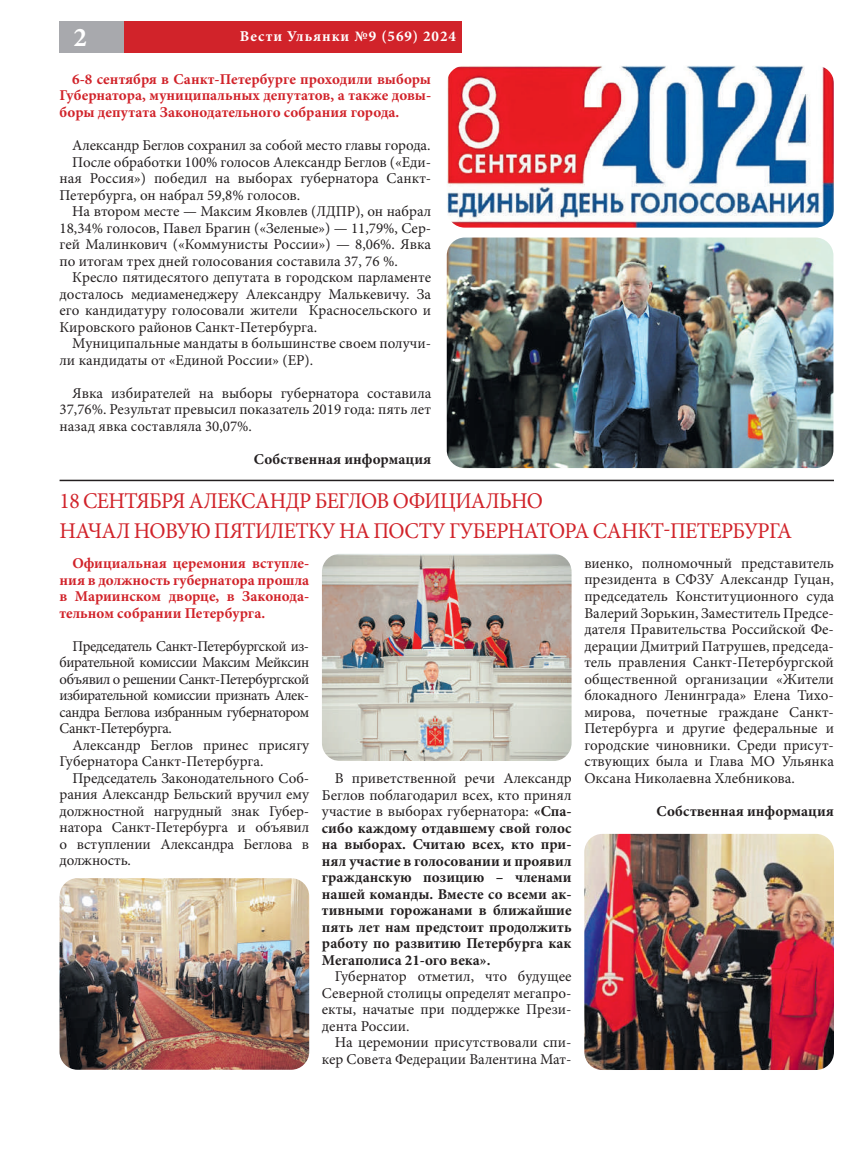
<style>
.page{position:relative;width:851px;height:1170px;background:#fff}
.page>*{position:absolute;margin:0;border:0;box-sizing:border-box;transform-origin:0 0}
.t1{font:700 27px "Minion Pro";color:#fff}
.t2{font:22.5px/30px "Minion Pro";letter-spacing:-.03em;color:#d1232a;scale:.96 1}
.t3{font:15px/16.5px "Minion Pro";color:#231f20;text-align:justify}
.t4{font:700 15px/16.5px "Minion Pro";color:#231f20;text-align:justify}
.t5{font:700 15px/16.5px "Minion Pro";color:#d1232a;text-align:justify}
.t6{font:700 15px "Minion Pro";letter-spacing:.06em;color:#fff}
.s1{font-weight:400}
</style>
<div class="page">
<hr style="left:60px;top:479px;width:773px;height:2px;background:#231f20">
<div style="left:124px;top:21px;width:338px;height:32px;background:#d1232a"></div>
<div style="left:60px;top:21px;width:64px;height:32px;background:#a8a9ad"></div>
<img style="left:446px;top:237px;width:387px;height:231px;border-radius:18px">
<img style="left:446px;top:66px;width:387px;height:161px;border-radius:18px">
<img style="left:322px;top:553px;width:249px;height:207px;border-radius:18px">
<img style="left:584px;top:833px;width:249px;height:236px;border-radius:18px">
<img style="left:60px;top:878px;width:249px;height:191px;border-radius:18px">
<h1 class="t1" style="left:73px;top:26px;width:15px">2</h1>
<p class="t6" style="left:240px;top:30px;width:217px">Вести Ульянки №9 (569) 2024</p>
<p class="t5" style="left:60px;top:72px;width:373px;text-indent:13px">6-8 сентября в Санкт-Петербурге проходили выборы Губернатора, муниципальных депутатов, а также довы&shy;боры депутата Законодательного собрания города.</p>
<p class="t3" style="left:72px;top:138px;width:359px">Александр Беглов сохранил за собой место главы города.</p>
<p class="t3" style="left:72px;top:155px;width:360px">После обработки 100% голосов Александр Беглов («Еди-</p>
<p class="t3" style="left:60px;top:171px;width:373px">ная Россия») победил на выборах губернатора Санкт-</p>
<p class="t3" style="left:60px;top:188px;width:242px">Петербурга, он набрал 59,8% голосов.</p>
<p class="t3" style="left:72px;top:204px;width:360px">На втором месте — Максим Яковлев (ЛДПР), он набрал</p>
<p class="t3" style="left:60px;top:221px;width:373px">18,34% голосов, Павел Брагин («Зеленые») — 11,79%, Сер-</p>
<p class="t3" style="left:60px;top:237px;width:373px">гей Малинкович («Коммунисты России») — 8,06%. Явка</p>
<p class="t3" style="left:60px;top:254px;width:340px">по итогам трех дней голосования составила 37, 76 %.</p>
<p class="t3" style="left:72px;top:270px;width:360px">Кресло пятидесятого депутата в городском парламенте</p>
<p class="t3" style="left:60px;top:287px;width:373px">досталось медиаменеджеру Александру Малькевичу. За</p>
<p class="t3" style="left:60px;top:303px;width:373px">его кандидатуру голосовали жители Красносельского и</p>
<p class="t3" style="left:60px;top:320px;width:259px">Кировского районов Санкт-Петербурга.</p>
<p class="t3" style="left:72px;top:336px;width:360px">Муниципальные мандаты в большинстве своем получи-</p>
<p class="t3" style="left:60px;top:353px;width:255px">ли кандидаты от «Единой России» (ЕР).</p>
<p class="t3" style="left:60px;top:386px;width:373px;text-indent:13px">Явка избирателей на выборы губернатора составила 37,76%. Результат превысил показатель 2019 года: пять лет назад явка составляла 30,07%.</p>
<p class="t4" style="left:254px;top:452px;width:179px">Собственная информация</p>
<h2 class="t2" style="left:60px;top:487px;width:764px">18 СЕНТЯБРЯ АЛЕКСАНДР БЕГЛОВ ОФИЦИАЛЬНО<br>НАЧАЛ НОВУЮ ПЯТИЛЕТКУ НА ПОСТУ ГУБЕРНАТОРА САНКТ-ПЕТЕРБУРГА</h2>
<p class="t5" style="left:60px;top:556px;width:251px;text-indent:13px">Официальная церемония вступле&shy;ния в должность губернатора прошла в Мариинском дворце, в Законода&shy;тельном собрании Петербурга.</p>
<p class="t3" style="left:60px;top:639px;width:251px;text-indent:13px">Председатель Санкт-Петербургской из&shy;бирательной комиссии Максим Мейксин объявил о решении Санкт-Петербургской избирательной комиссии признать Алек&shy;сандра Беглова избранным губернатором Санкт-Петербурга.</p>
<p class="t3" style="left:60px;top:738px;width:251px;text-indent:13px">Александр Беглов принес присягу<br>Губернатора Санкт-Петербурга.</p>
<p class="t3" style="left:60px;top:771px;width:251px;text-indent:13px">Председатель Законодательного Соб&shy;рания Александр Бельский вручил ему должностной нагрудный знак Губер&shy;натора Санкт-Петербурга и объявил о вступлении Александра Беглова в должность.</p>
<p class="t4" style="left:322px;top:771px;width:251px;text-indent:13px"><span class="s1">В приветственной речи Александр Беглов поблагодарил всех, кто принял участие в выборах губернатора:</span> «Спа&shy;сибо каждому отдавшему свой голос на выборах. Считаю всех, кто при&shy;нял участие в голосовании и проявил гражданскую позицию – членами нашей команды. Вместе со всеми ак&shy;тивными горожанами в ближайшие пять лет нам предстоит продолжить работу по развитию Петербурга как Мегаполиса 21-ого века».</p>
<p class="t3" style="left:322px;top:969px;width:251px;text-indent:13px">Губернатор отметил, что будущее Северной столицы определят мегапро&shy;екты, начатые при поддержке Прези&shy;дента России.</p>
<p class="t3" style="left:322px;top:1035px;width:251px;text-align:right">На церемонии присутствовали спи&shy;кер Совета Федерации Валентина Мат-</p>
<p class="t3" style="left:584px;top:556px;width:251px">виенко, полномочный представитель президента в СФЗУ Александр Гуцан, председатель Конституционного суда Валерий Зорькин, Заместитель Предсе&shy;дателя Правительства Российской Фе&shy;дерации Дмитрий Патрушев, председа&shy;тель правления Санкт- Петербургской общественной организации «Жители блокадного Ленинграда» Елена Тихо&shy;мирова, почетные граждане Санкт-Петербурга и другие федеральные и городские чиновники. Среди присут&shy;ствующих была и Глава МО Ульянка Оксана Николаевна Хлебникова.</p>
<p class="t4" style="left:656px;top:803px;width:179px">Собственная информация</p>
</div>
